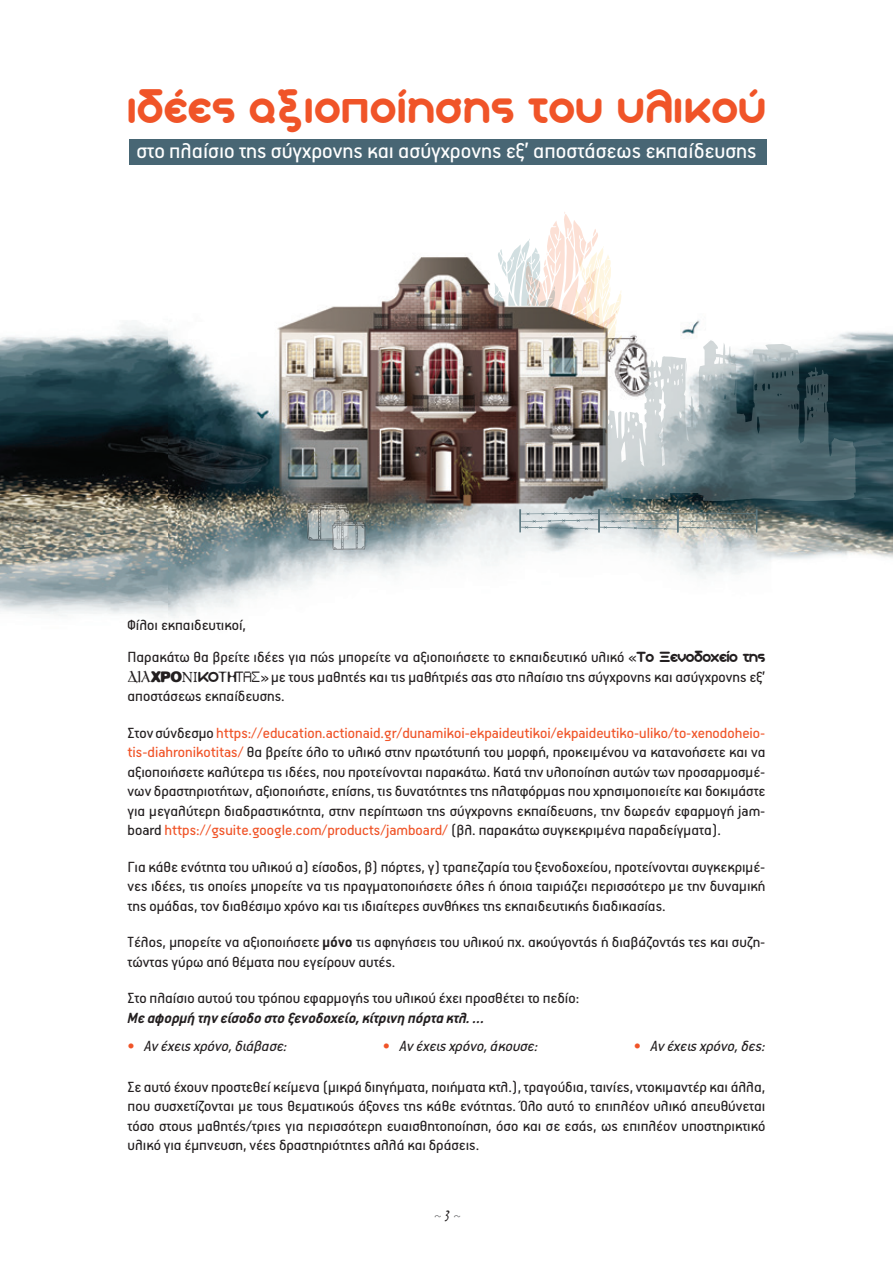
<style>
.page{position:relative;width:893px;height:1263px;background:#fff}
.page>*{position:absolute;margin:0;border:0;box-sizing:border-box;transform-origin:0 0}
.title_text{font:48px "Aka Acid GR Soft Ice Cream";letter-spacing:.01em;color:#f05428}
.title_text-2{font:24px "PF Premier Text";color:#fff}
.text{font:16.5px/19.5px "PF Premier Text";color:#231f20;text-align:justify}
.text-2{font:italic 16.5px "PF Premier Text";color:#231f20}
.text-3{font:italic 700 16.5px "PF Premier Text";color:#231f20}
.t1{font:12px "Anaktoria";color:#6c6d70}
.s1{font-family:"Aka Acid GR Soft Ice Cream";font-size:16.05px}
.s2{font-family:"GFS Ambrosia";font-size:18px}
.s3{font-family:"CF Fat";font-size:15.3px}
.s4{font-family:"Anaktoria";font-size:16.05px}
.s5{font-family:"Aka Acid GR Soft Ice Cream";font-size:15.9px}
.s6{font-family:"CF Liar"}
.s7{font-family:"Grixel Kyrou 9";font-size:9.3px}
.s8{color:#f05428}
.s9{font-weight:700}
.s10{font-weight:900;font-style:normal;color:#f05428}
.s11{font-size:15px;color:#231f20}
</style>
<div class="page">
<img style="left:167px;top:255px;width:591px;height:363px">
<img style="left:758px;top:332px;width:135px;height:231px">
<img style="left:0;top:322px;width:167px;height:296px">
<svg style="left:494px;top:212px;width:362px;height:289px"></svg>
<svg style="left:306px;top:501px;width:60px;height:49px"></svg>
<svg style="left:519px;top:509px;width:239px;height:23px"></svg>
<div style="left:129px;top:139px;width:638px;height:26px;background:#486674"></div>
<p class="title_text" style="left:127px;top:83px;width:641px">ιδέες αξιοποίησης του υλικού</p>
<p class="title_text-2" style="left:136px;top:139px;width:622px">στο πλαίσιο της σύγχρονης και ασύγχρονης εξ’ αποστάσεως εκπαίδευσης</p>
<p class="text" style="left:128px;top:615px;width:120px">Φίλοι εκπαιδευτικοί,</p>
<p class="text" style="left:128px;top:647px;width:639px">Παρακάτω θα βρείτε ιδέες για πώς μπορείτε να αξιοποιήσετε το εκπαιδευτικό υλικό «<span class="s1">To Ξενοδοχείο της </span><span class="s2">ΔΙΑ</span><span class="s3">XΡO</span><span class="s4">ΝΙ</span><span class="s5">KO</span><span class="s6">TH</span><span class="s7">ΤΑΣ</span>» με τους μαθητές και τις μαθήτριές σας στο πλαίσιο της σύγχρονης και ασύγχρονης εξ’ αποστάσεως εκπαίδευσης.</p>
<p class="text" style="left:128px;top:723px;width:639px">Στον σύνδεσμο <span class="s8">https://education.actionaid.gr/dunamikoi-ekpaideutikoi/ekpaideutiko-uliko/to-xenodoheio&shy;tis-diahronikotitas/</span> θα βρείτε όλο το υλικό στην πρωτότυπή του μορφή, προκειμένου να κατανοήσετε και να αξιοποιήσετε καλύτερα τις ιδέες, που προτείνονται παρακάτω. Κατά την υλοποίηση αυτών των προσαρμοσμέ&shy;νων δραστηριοτήτων, αξιοποιήστε, επίσης, τις δυνατότητες της πλατφόρμας που χρησιμοποιείτε και δοκιμάστε για μεγαλύτερη διαδραστικότητα, στην περίπτωση της σύγχρονης εκπαίδευσης, την δωρεάν εφαρμογή jam&shy;board <span class="s8">https://gsuite.google.com/products/jamboard/</span> (βλ. παρακάτω συγκεκριμένα παραδείγματα).</p>
<p class="text" style="left:128px;top:857px;width:639px">Για κάθε ενότητα του υλικού α) είσοδος, β) πόρτες, γ) τραπεζαρία του ξενοδοχείου, προτείνονται συγκεκριμέ&shy;νες ιδέες, τις οποίες μπορείτε να τις πραγματοποιήσετε όλες ή όποια ταιριάζει περισσότερο με την δυναμική της ομάδας, τον διαθέσιμο χρόνο και τις ιδιαίτερες συνθήκες της εκπαιδευτικής διαδικασίας.</p>
<p class="text" style="left:128px;top:932px;width:639px">Τέλος, μπορείτε να αξιοποιήσετε <span class="s9">μόνο</span> τις αφηγήσεις του υλικού πχ. ακούγοντάς ή διαβάζοντάς τες και συζη&shy;τώντας γύρω από θέματα που εγείρουν αυτές.</p>
<p class="text" style="left:128px;top:988px;width:453px">Στο πλαίσιο αυτού του τρόπου εφαρμογής του υλικού έχει προσθέτει το πεδίο:</p>
<p class="text-3" style="left:128px;top:1010px;width:358px">Με αφορμή την είσοδο στο ξενοδοχείο, κίτρινη πόρτα κτλ. …</p>
<p class="text-2" style="left:128px;top:1038px;width:161px"><span class="s10">•</span> Αν έχεις χρόνο, διάβασε:</p>
<p class="text-2" style="left:383px;top:1038px;width:157px"><span class="s10">•</span> Αν έχεις χρόνο, άκουσε:</p>
<p class="text-2" style="left:634px;top:1038px;width:133px"><span class="s10">•</span> Αν έχεις χρόνο, δες:</p>
<p class="text" style="left:128px;top:1077px;width:639px">Σε αυτό έχουν προστεθεί κείμενα (μικρά διηγήματα, ποιήματα κτλ.), τραγούδια, ταινίες, ντοκιμαντέρ και άλλα, που συσχετίζονται με τους θεματικούς άξονες της κάθε ενότητας. Όλο αυτό το επιπλέον υλικό απευθύνεται τόσο στους μαθητές/τριες για περισσότερη ευαισθητοποίηση, όσο και σε εσάς, ως επιπλέον υποστηρικτικό υλικό για έμπνευση, νέες δραστηριότητες αλλά και δράσεις.</p>
<p class="t1" style="left:434px;top:1209px;width:28px">~ <span class="s11">3</span>~</p>
</div>
